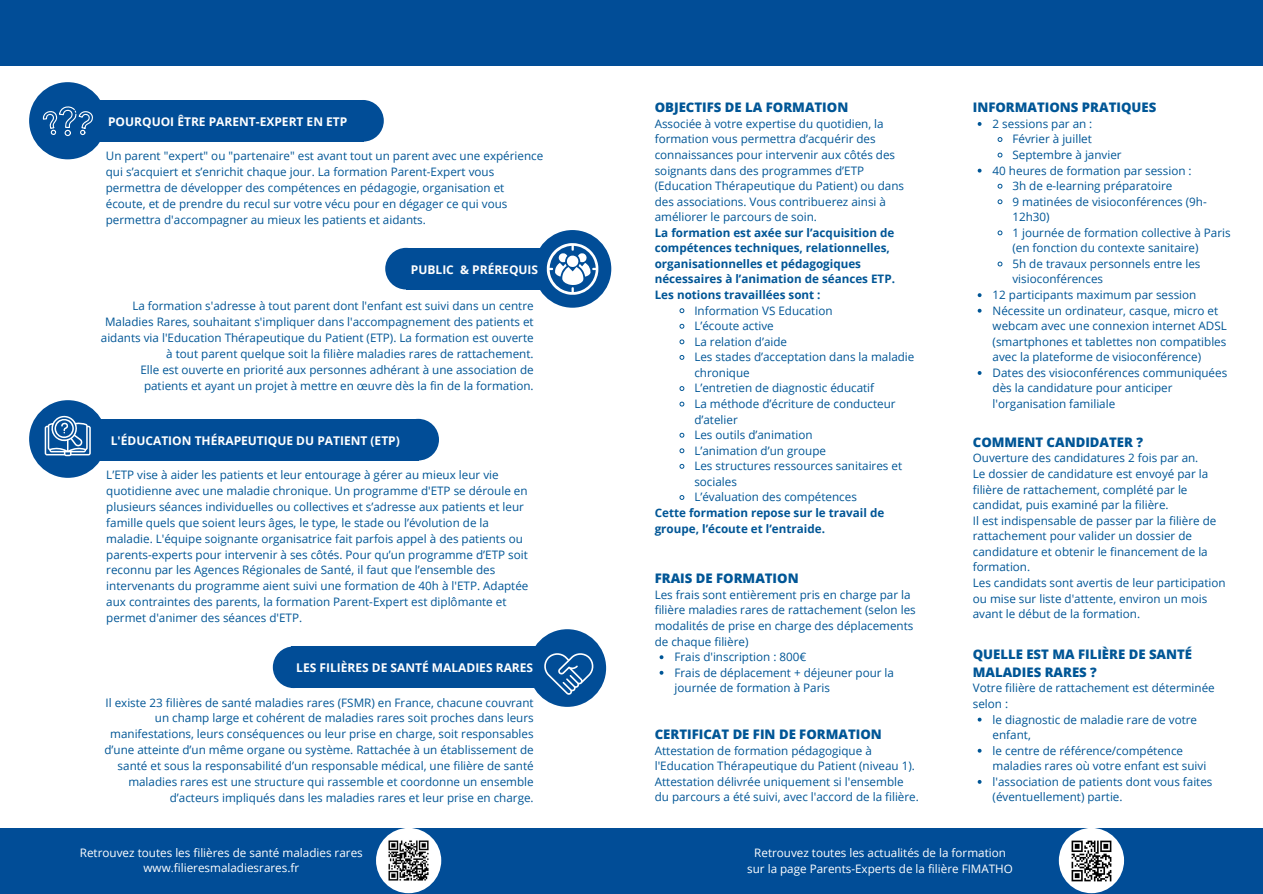
<style>
.page{position:relative;width:1263px;height:894px;background:#fff}
.page>*{position:absolute;margin:0;border:0;box-sizing:border-box;transform-origin:0 0}
.t1{font:800 13.2px/17.5px "Open Sans";color:#005696}
.t2{font:700 12px "Open Sans";color:#fff}
.t3{font:11.7px/15.6px "Open Sans";color:#005696}
.t4{font:700 11.7px/15.6px "Open Sans";color:#005696}
.t5{font:11.7px/15.9px "Open Sans";color:#fff;text-align:center}
</style>
<div class="page">
<div style="left:0;top:0;width:1263px;height:65px;background:#014d97"></div>
<div style="left:0;top:827px;width:1263px;height:65px;background:#014d97"></div>
<div style="left:29px;top:82px;width:77px;height:77px;background:#014d97;border-radius:50%"></div>
<svg style="left:43px;top:106px;width:50px;height:30px"></svg>
<div style="left:342px;top:100px;width:42px;height:42px;background:#014d97;border-radius:50%"></div>
<div style="left:93px;top:100px;width:271px;height:42px;background:#014d97"></div>
<div style="left:534px;top:230px;width:77px;height:77px;background:#014d97;border-radius:50%"></div>
<div style="left:385px;top:248px;width:42px;height:41px;background:#014d97;border-radius:50%"></div>
<div style="left:406px;top:248px;width:137px;height:41px;background:#014d97"></div>
<svg style="left:547px;top:243px;width:51px;height:52px"></svg>
<div style="left:29px;top:400px;width:78px;height:77px;background:#014d97;border-radius:50%"></div>
<div style="left:397px;top:419px;width:42px;height:41px;background:#014d97;border-radius:50%"></div>
<div style="left:93px;top:418px;width:326px;height:42px;background:#014d97"></div>
<svg style="left:45px;top:415px;width:46px;height:41px"></svg>
<div style="left:1059px;top:827px;width:65px;height:65px;background:#fff;border-radius:50%"></div>
<img style="left:1071px;top:840px;width:41px;height:41px">
<svg style="left:978px;top:122px;width:3px;height:4px"></svg>
<svg style="left:997px;top:137px;width:6px;height:5px"></svg>
<svg style="left:997px;top:152px;width:6px;height:6px"></svg>
<svg style="left:997px;top:183px;width:6px;height:6px"></svg>
<svg style="left:997px;top:199px;width:6px;height:6px"></svg>
<svg style="left:997px;top:230px;width:6px;height:6px"></svg>
<svg style="left:997px;top:261px;width:6px;height:6px"></svg>
<svg style="left:978px;top:293px;width:3px;height:4px"></svg>
<svg style="left:978px;top:371px;width:3px;height:4px"></svg>
<svg style="left:660px;top:655px;width:3px;height:4px"></svg>
<svg style="left:978px;top:717px;width:3px;height:4px"></svg>
<div style="left:528px;top:629px;width:78px;height:77px;background:#014d97;border-radius:50%"></div>
<div style="left:273px;top:646px;width:41px;height:42px;background:#014d97;border-radius:50%"></div>
<div style="left:292px;top:646px;width:246px;height:42px;background:#014d97"></div>
<svg style="left:544px;top:653px;width:50px;height:41px"></svg>
<div style="left:376px;top:827px;width:65px;height:65px;background:#fff;border-radius:50%"></div>
<img style="left:388px;top:840px;width:41px;height:41px">
<svg style="left:679px;top:308px;width:6px;height:6px"></svg>
<svg style="left:679px;top:323px;width:6px;height:6px"></svg>
<svg style="left:679px;top:339px;width:6px;height:6px"></svg>
<svg style="left:679px;top:355px;width:6px;height:5px"></svg>
<svg style="left:679px;top:386px;width:6px;height:5px"></svg>
<svg style="left:679px;top:401px;width:6px;height:6px"></svg>
<svg style="left:679px;top:432px;width:6px;height:6px"></svg>
<svg style="left:679px;top:448px;width:6px;height:6px"></svg>
<svg style="left:679px;top:463px;width:6px;height:6px"></svg>
<svg style="left:679px;top:495px;width:6px;height:5px"></svg>
<p class="t2" style="left:108px;top:113px;width:241px">POURQUOI ÊTRE PARENT-EXPERT EN ETP</p>
<p class="t3" style="left:106px;top:147px;width:439px">Un parent "expert" ou "partenaire" est avant tout un parent avec une expérience qui s’acquiert et s’enrichit chaque jour. La formation Parent-Expert vous permettra de développer des compétences en pédagogie, organisation et écoute, et de prendre du recul sur votre vécu pour en dégager ce qui vous permettra d'accompagner au mieux les patients et aidants.</p>
<p class="t2" style="left:411px;top:261px;width:129px">PUBLIC &amp; PRÉREQUIS</p>
<p class="t3" style="left:101px;top:297px;width:434px;text-align:right">La formation s'adresse à tout parent dont l'enfant est suivi dans un centre Maladies Rares, souhaitant s'impliquer dans l'accompagnement des patients et aidants via l'Education Thérapeutique du Patient (ETP). La formation est ouverte à tout parent quelque soit la filière maladies rares de rattachement.<br>Elle est ouverte en priorité aux personnes adhérant à une association de patients et ayant un projet à mettre en œuvre dès la fin de la formation.</p>
<p class="t2" style="left:111px;top:432px;width:290px">L'ÉDUCATION THÉRAPEUTIQUE DU PATIENT (ETP)</p>
<p class="t3" style="left:106px;top:466px;width:424px">L’ETP vise à aider les patients et leur entourage à gérer au mieux leur vie quotidienne avec une maladie chronique. Un programme d'ETP se déroule en plusieurs séances individuelles ou collectives et s’adresse aux patients et leur famille quels que soient leurs âges, le type, le stade ou l’évolution de la maladie. L'équipe soignante organisatrice fait parfois appel à des patients ou parents-experts pour intervenir à ses côtés. Pour qu’un programme d’ETP soit reconnu par les Agences Régionales de Santé, il faut que l’ensemble des intervenants du programme aient suivi une formation de 40h à l'ETP. Adaptée aux contraintes des parents, la formation Parent-Expert est diplômante et permet d'animer des séances d'ETP.</p>
<p class="t2" style="left:296px;top:659px;width:238px">LES FILIÈRES DE SANTÉ MALADIES RARES</p>
<p class="t3" style="left:104px;top:693px;width:431px;text-align:right">Il existe 23 filières de santé maladies rares (FSMR) en France, chacune couvrant un champ large et cohérent de maladies rares soit proches dans leurs manifestations, leurs conséquences ou leur prise en charge, soit responsables d’une atteinte d’un même organe ou système. Rattachée à un établissement de santé et sous la responsabilité d’un responsable médical, une filière de santé maladies rares est une structure qui rassemble et coordonne un ensemble d’acteurs impliqués dans les maladies rares et leur prise en charge.</p>
<p class="t5" style="left:80px;top:844px;width:284px">Retrouvez toutes les filières de santé maladies rares www.filieresmaladiesrares.fr</p>
<p class="t1" style="left:655px;top:98px;width:195px">OBJECTIFS DE LA FORMATION</p>
<p class="t3" style="left:655px;top:115px;width:251px">Associée à votre expertise du quotidien, la formation vous permettra d’acquérir des connaissances pour intervenir aux côtés des soignants dans des programmes d’ETP (Education Thérapeutique du Patient) ou dans des associations. Vous contribuerez ainsi à améliorer le parcours de soin.</p>
<p class="t4" style="left:655px;top:224px;width:242px">La formation est axée sur l’acquisition de compétences techniques, relationnelles, organisationnelles et pédagogiques nécessaires à l’animation de séances ETP.<br>Les notions travaillées sont :</p>
<p class="t3" style="left:694px;top:302px;width:222px">Information VS Education<br>L’écoute active<br>La relation d’aide<br>Les stades d’acceptation dans la maladie chronique<br>L’entretien de diagnostic éducatif<br>La méthode d’écriture de conducteur d’atelier<br>Les outils d’animation<br>L’animation d’un groupe<br>Les structures ressources sanitaires et sociales<br>L’évaluation des compétences</p>
<p class="t4" style="left:655px;top:504px;width:231px">Cette formation repose sur le travail de groupe, l’écoute et l’entraide.</p>
<p class="t1" style="left:655px;top:569px;width:145px">FRAIS DE FORMATION</p>
<p class="t3" style="left:655px;top:586px;width:263px">Les frais sont entièrement pris en charge par la filière maladies rares de rattachement (selon les modalités de prise en charge des déplacements de chaque filière)</p>
<p class="t3" style="left:674px;top:648px;width:221px">Frais d'inscription : 800€<br>Frais de déplacement + déjeuner pour la journée de formation à Paris</p>
<p class="t1" style="left:655px;top:725px;width:229px">CERTIFICAT DE FIN DE FORMATION</p>
<p class="t3" style="left:655px;top:742px;width:266px">Attestation de formation pédagogique à l'Education Thérapeutique du Patient (niveau 1).<br>Attestation délivrée uniquement si l'ensemble du parcours a été suivi, avec l'accord de la filière.</p>
<p class="t1" style="left:973px;top:98px;width:185px">INFORMATIONS PRATIQUES</p>
<p class="t3" style="left:993px;top:115px;width:101px">2 sessions par an :</p>
<p class="t3" style="left:1012px;top:131px;width:81px">Février à juillet</p>
<p class="t3" style="left:1012px;top:146px;width:111px">Septembre à janvier</p>
<p class="t3" style="left:993px;top:162px;width:201px">40 heures de formation par session :</p>
<p class="t3" style="left:1012px;top:178px;width:161px">3h de e-learning préparatoire</p>
<p class="t3" style="left:1012px;top:193px;width:196px">9 matinées de visioconférences (9h-</p>
<p class="t3" style="left:1012px;top:209px;width:39px">12h30)</p>
<p class="t3" style="left:1012px;top:224px;width:220px">1 journée de formation collective à Paris</p>
<p class="t3" style="left:1012px;top:240px;width:188px">(en fonction du contexte sanitaire)</p>
<p class="t3" style="left:1012px;top:255px;width:190px">5h de travaux personnels entre les</p>
<p class="t3" style="left:1012px;top:271px;width:92px">visioconférences</p>
<p class="t3" style="left:993px;top:286px;width:205px">12 participants maximum par session</p>
<p class="t3" style="left:993px;top:302px;width:227px">Nécessite un ordinateur, casque, micro et</p>
<p class="t3" style="left:993px;top:318px;width:236px">webcam avec une connexion internet ADSL</p>
<p class="t3" style="left:993px;top:333px;width:235px">(smartphones et tablettes non compatibles</p>
<p class="t3" style="left:993px;top:349px;width:210px">avec la plateforme de visioconférence)</p>
<p class="t3" style="left:993px;top:364px;width:236px">Dates des visioconférences communiquées</p>
<p class="t3" style="left:993px;top:380px;width:181px">dès la candidature pour anticiper</p>
<p class="t3" style="left:993px;top:395px;width:124px">l'organisation familiale</p>
<p class="t1" style="left:973px;top:433px;width:172px">COMMENT CANDIDATER ?</p>
<p class="t3" style="left:973px;top:450px;width:254px">Ouverture des candidatures 2 fois par an.<br>Le dossier de candidature est envoyé par la filière de rattachement, complété par le candidat, puis examiné par la filière.<br>Il est indispensable de passer par la filière de rattachement pour valider un dossier de candidature et obtenir le financement de la formation.<br>Les candidats sont avertis de leur participation ou mise sur liste d'attente, environ un mois avant le début de la formation.</p>
<p class="t1" style="left:973px;top:645px;width:221px">QUELLE EST MA FILIÈRE DE SANTÉ<br>MALADIES RARES ?</p>
<p class="t3" style="left:973px;top:679px;width:244px">Votre filière de rattachement est déterminée selon :</p>
<p class="t3" style="left:993px;top:711px;width:221px">le diagnostic de maladie rare de votre enfant,<br>le centre de référence/compétence maladies rares où votre enfant est suivi l'association de patients dont vous faites (éventuellement) partie.</p>
<p class="t5" style="left:747px;top:844px;width:267px">Retrouvez toutes les actualités de la formation sur la page Parents-Experts de la filière FIMATHO</p>
</div>
